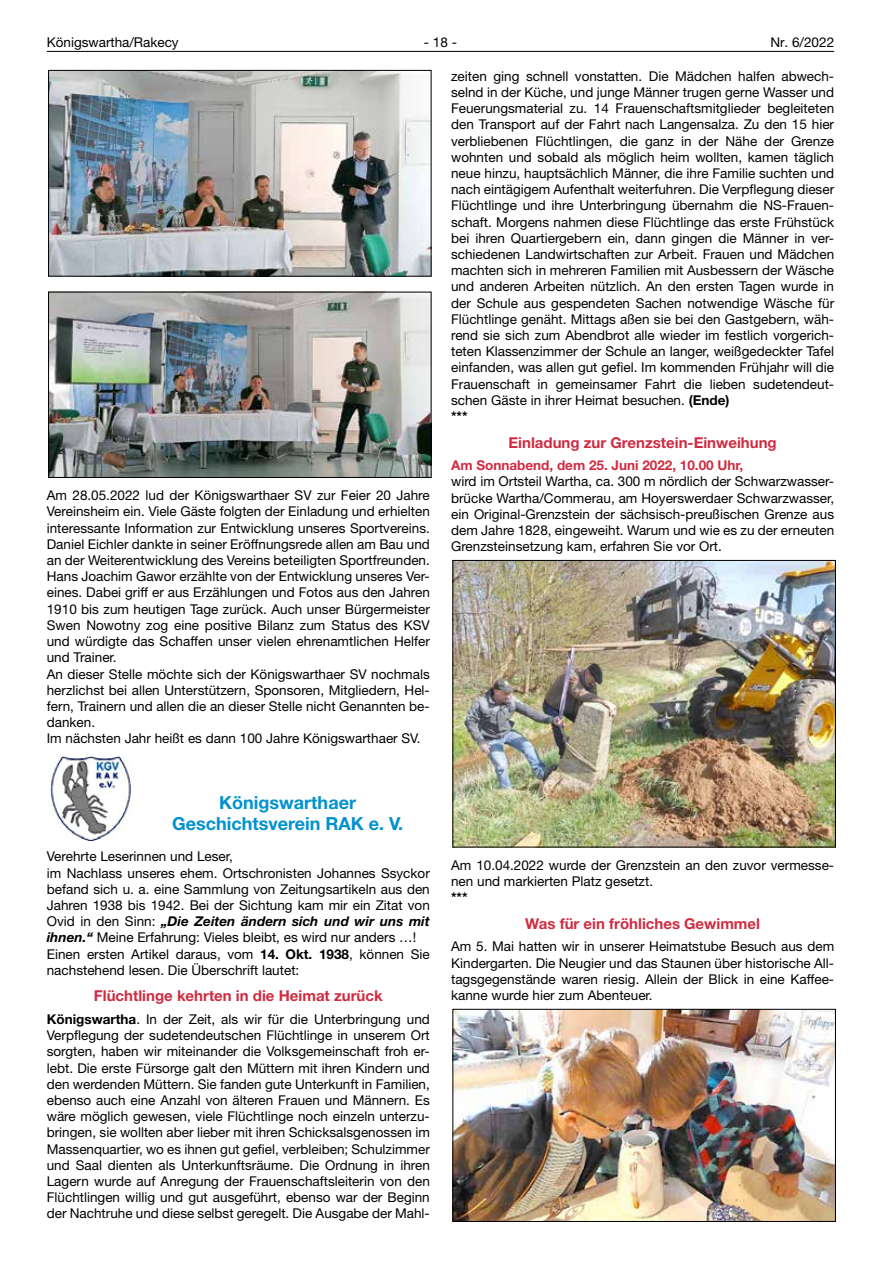
<style>
.page{position:relative;width:881px;height:1263px;background:#fff}
.page>*{position:absolute;margin:0;border:0;box-sizing:border-box;transform-origin:0 0}
.t1{font:700 18px/21.6px "Helvetica Neue LT";color:#0091cf;text-align:center}
.t2{font:700 15px "Helvetica Neue LT";color:#d02b41}
.t3{font:13.5px/16.2px "Helvetica Neue LT";color:#000}
.t4{font:700 13.5px "Helvetica Neue LT";color:#d02b41}
.t5{font:700 13.5px "Helvetica Neue LT";color:#000}
.s1{font-weight:700}
.s2{font-weight:700;font-style:italic}
</style>
<div class="page">
<hr style="left:47px;top:51px;width:786px;height:1px;background:#000">
<img style="left:454px;top:562px;width:379px;height:283px">
<div style="left:452px;top:560px;width:383px;height:287px;border:1px solid #000"></div>
<img style="left:454px;top:1011px;width:379px;height:209px">
<div style="left:452px;top:1009px;width:383px;height:213px;border:1px solid #000"></div>
<img style="left:50px;top:72px;width:379px;height:202px">
<div style="left:48px;top:70px;width:383px;height:206px;border:1px solid #000"></div>
<img style="left:50px;top:294px;width:379px;height:182px">
<div style="left:48px;top:292px;width:383px;height:186px;border:1px solid #000"></div>
<img style="left:48px;top:756px;width:83px;height:85px">
<p class="t3" style="left:47px;top:34px;width:133px">Königswartha/Rakecy</p>
<p class="t3" style="left:424px;top:34px;width:35px">- 18 -</p>
<p class="t3" style="left:770px;top:34px;width:65px">Nr. 6/2022</p>
<p class="t3" style="left:451px;top:68px;width:384px">zeiten ging schnell vonstatten. Die Mädchen halfen abwech&shy;selnd in der Küche, und junge Männer trugen gerne Wasser und Feuerungsmaterial zu. 14 Frauenschaftsmitglieder begleiteten den Transport auf der Fahrt nach Langensalza. Zu den 15 hier verbliebenen Flüchtlingen, die ganz in der Nähe der Grenze wohnten und sobald als möglich heim wollten, kamen täglich neue hinzu, hauptsächlich Männer, die ihre Familie suchten und nach eintägigem Aufenthalt weiterfuhren. Die Verpflegung dieser Flüchtlinge und ihre Unterbringung übernahm die NS-Frauen&shy;schaft. Morgens nahmen diese Flüchtlinge das erste Frühstück bei ihren Quartiergebern ein, dann gingen die Männer in ver&shy;schiedenen Landwirtschaften zur Arbeit. Frauen und Mädchen machten sich in mehreren Familien mit Ausbessern der Wäsche und anderen Arbeiten nützlich. An den ersten Tagen wurde in der Schule aus gespendeten Sachen notwendige Wäsche für Flüchtlinge genäht. Mittags aßen sie bei den Gastgebern, wäh&shy;rend sie sich zum Abendbrot alle wieder im festlich vorgerich&shy;teten Klassenzimmer der Schule an langer, weißgedeckter Tafel einfanden, was allen gut gefiel. Im kommenden Frühjahr will die Frauenschaft in gemeinsamer Fahrt die lieben sudetendeut&shy;schen Gäste in ihrer Heimat besuchen. <span class="s1">(Ende)<br>***</span></p>
<p class="t2" style="left:508px;top:433px;width:270px">Einladung zur Grenzstein-Einweihung</p>
<p class="t4" style="left:451px;top:457px;width:293px">Am Sonnabend, dem 25. Juni 2022, 10.00 Uhr,</p>
<p class="t3" style="left:451px;top:473px;width:384px;text-align:justify">wird im Ortsteil Wartha, ca. 300 m nördlich der Schwarzwasser&shy;brücke Wartha/Commerau, am Hoyerswerdaer Schwarzwasser, ein Original-Grenzstein der sächsisch-preußischen Grenze aus dem Jahre 1828, eingeweiht. Warum und wie es zu der erneuten Grenzsteinsetzung kam, erfahren Sie vor Ort.</p>
<p class="t3" style="left:47px;top:487px;width:384px">Am 28.05.2022 lud der Königswarthaer SV zur Feier 20 Jahre Vereinsheim ein. Viele Gäste folgten der Einladung und erhielten interessante Information zur Entwicklung unseres Sportvereins.<br>Daniel Eichler dankte in seiner Eröffnungsrede allen am Bau und an der Weiterentwicklung des Vereins beteiligten Sportfreunden.<br>Hans Joachim Gawor erzählte von der Entwicklung unseres Ver&shy;eines. Dabei griff er aus Erzählungen und Fotos aus den Jahren 1910 bis zum heutigen Tage zurück. Auch unser Bürgermeister Swen Nowotny zog eine positive Bilanz zum Status des KSV und würdigte das Schaffen unser vielen ehrenamtlichen Helfer und Trainer.<br>An dieser Stelle möchte sich der Königswarthaer SV nochmals herzlichst bei allen Unterstützern, Sponsoren, Mitgliedern, Hel&shy;fern, Trainern und allen die an dieser Stelle nicht Genannten be&shy;danken.<br>Im nächsten Jahr heißt es dann 100 Jahre Königswarthaer SV.</p>
<h1 class="t1" style="left:172px;top:791px;width:233px">Königswarthaer<br>Geschichtsverein RAK e. V.</h1>
<p class="t3" style="left:47px;top:848px;width:384px">Verehrte Leserinnen und Leser,<br>im Nachlass unseres ehem. Ortschronisten Johannes Ssyckor befand sich u. a. eine Sammlung von Zeitungsartikeln aus den Jahren 1938 bis 1942. Bei der Sichtung kam mir ein Zitat von Ovid in den Sinn: <span class="s2">„Die Zeiten ändern sich und wir uns mit ihnen.“</span> Meine Erfahrung: Vieles bleibt, es wird nur anders …!<br>Einen ersten Artikel daraus, vom <span class="s1">14. Okt. 1938</span>, können Sie nachstehend lesen. Die Überschrift lautet:</p>
<p class="t2" style="left:94px;top:987px;width:290px">Flüchtlinge kehrten in die Heimat zurück</p>
<p class="t3" style="left:47px;top:1011px;width:384px;text-align:justify"><span class="s1">Königswartha</span>. In der Zeit, als wir für die Unterbringung und Verpflegung der sudetendeutschen Flüchtlinge in unserem Ort sorgten, haben wir miteinander die Volksgemeinschaft froh er&shy;lebt. Die erste Fürsorge galt den Müttern mit ihren Kindern und den werdenden Müttern. Sie fanden gute Unterkunft in Familien, ebenso auch eine Anzahl von älteren Frauen und Männern. Es wäre möglich gewesen, viele Flüchtlinge noch einzeln unterzu&shy;bringen, sie wollten aber lieber mit ihren Schicksalsgenossen im Massenquartier, wo es ihnen gut gefiel, verbleiben; Schulzimmer und Saal dienten als Unterkunftsräume. Die Ordnung in ihren Lagern wurde auf Anregung der Frauenschaftsleiterin von den Flüchtlingen willig und gut ausgeführt, ebenso war der Beginn der Nachtruhe und diese selbst geregelt. Die Ausgabe der Mahl-</p>
<p class="t3" style="left:451px;top:857px;width:384px">Am 10.04.2022 wurde der Grenzstein an den zuvor vermesse&shy;nen und markierten Platz gesetzt.</p>
<p class="t5" style="left:451px;top:889px;width:18px">***</p>
<p class="t2" style="left:525px;top:914px;width:236px">Was für ein fröhliches Gewimmel</p>
<p class="t3" style="left:451px;top:938px;width:384px;text-align:justify">Am 5. Mai hatten wir in unserer Heimatstube Besuch aus dem Kindergarten. Die Neugier und das Staunen über historische All&shy;tagsgegenstände waren riesig. Allein der Blick in eine Kaffee&shy;kanne wurde hier zum Abenteuer.</p>
</div>
